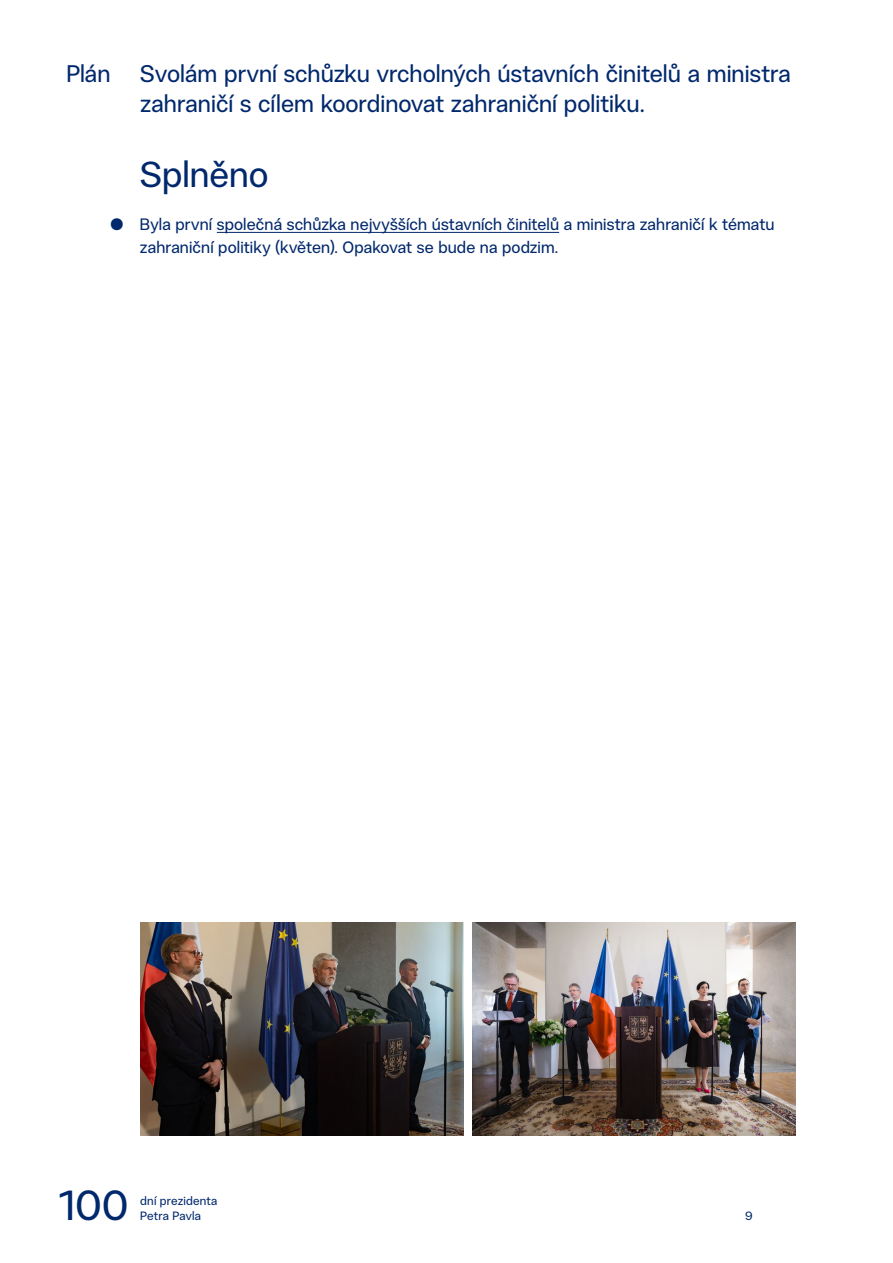
<style>
.page{position:relative;width:893px;height:1263px;background:#fff}
.page>*{position:absolute;margin:0;border:0;box-sizing:border-box;transform-origin:0 0}
.t1{font:42px "PPP Sans";color:#00286c}
.t2{font:36px "PPP Sans";color:#00286c}
.t3{font:24px/30px "PPP Sans";color:#00286c}
.t4{font:16.5px/22.5px "PPP Sans";letter-spacing:.005em;color:#00286c}
.t5{font:12px/15px "PPP Sans";letter-spacing:.015em;color:#00286c}
</style>
<div class="page">
<hr style="left:217px;top:232px;width:342px;height:1px;background:#00286c">
<img style="left:140px;top:923px;width:323px;height:212px">
<img style="left:472px;top:923px;width:323px;height:212px">
<h3 class="t3" style="left:140px;top:59px;width:652px;text-indent:-74px">Plán Svolám první schůzku vrcholných ústavních činitelů a ministra zahraničí s cílem koordinovat zahraniční politiku.</h3>
<h2 class="t2" style="left:140px;top:152px;width:130px">Splněno</h2>
<p class="t4" style="left:140px;top:214px;width:636px;text-indent:-29px">● Byla první společná schůzka nejvyšších ústavních činitelů a ministra zahraničí k tématu zahraniční politiky (květen). Opakovat se bude na podzim.</p>
<h1 class="t1" style="left:60px;top:1180px;width:71px">100</h1>
<p class="t5" style="left:140px;top:1194px;width:79px">dní prezidenta<br>Petra Pavla</p>
<p class="t5" style="left:745px;top:1209px;width:9px">9</p>
</div>
